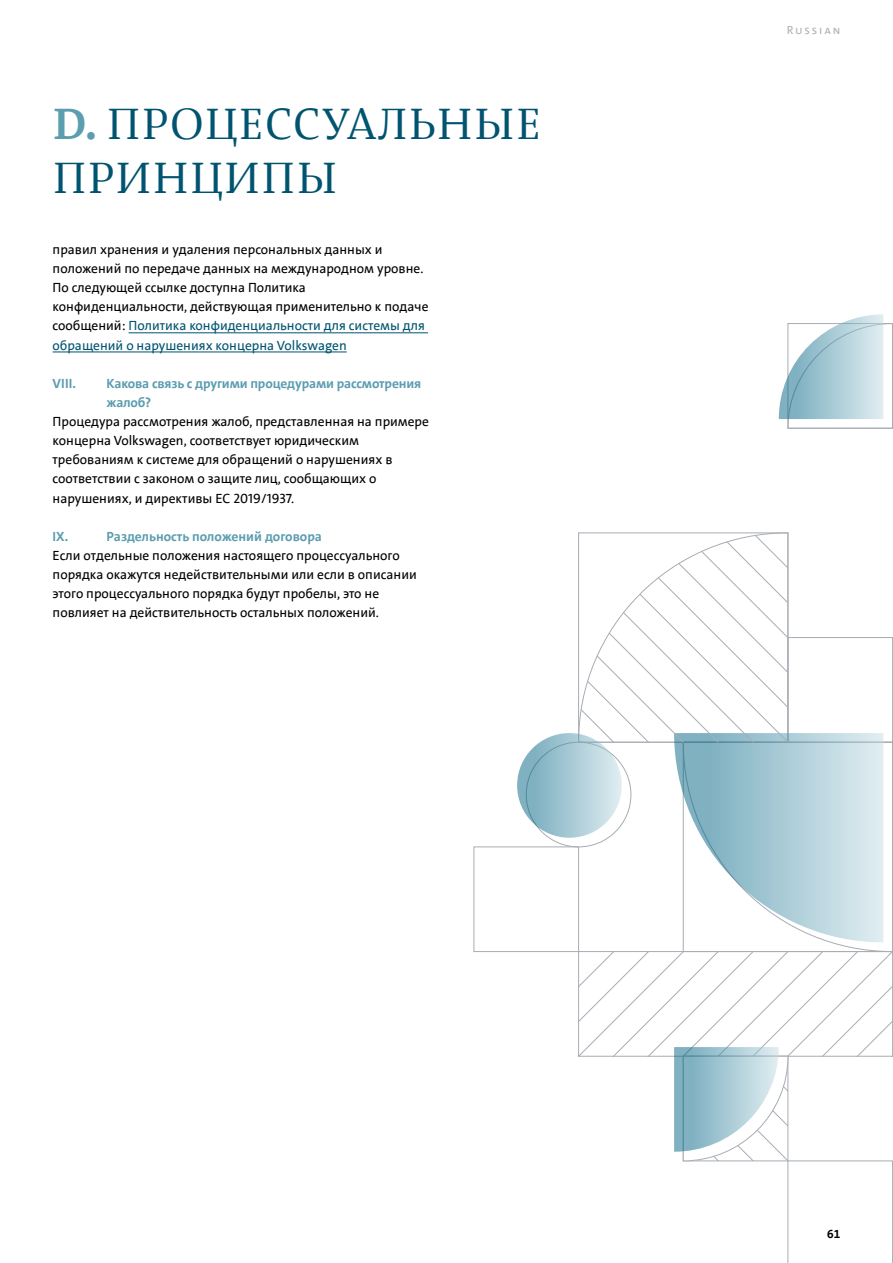
<style>
.page{position:relative;width:893px;height:1263px;background:#fff}
.page>*{position:absolute;margin:0;border:0;box-sizing:border-box;transform-origin:0 0}
.t1{font:45px/54px "VWAG The Antiqua";letter-spacing:.04em;color:#005470}
.t2{font:13.5px/19.2px "VWAG The Sans";color:#000}
.t3{font:700 13.5px/19.2px "VWAG The Sans";letter-spacing:-.01em;color:#5c9db0}
.t4{font:12px "VWAG The Sans";letter-spacing:.15em;color:#b3b2b2}
.t5{font:700 12px "VWAG The Sans";color:#000}
.s1{font-weight:700;color:#5c9db0}
.s2{color:#005470}
</style>
<div class="page">
<div style="left:473px;top:846px;width:106px;height:106px;border:1px solid #a8adb3"></div>
<svg style="left:517px;top:733px;width:105px;height:105px;background:#94bdcb"></svg>
<svg style="left:779px;top:314px;width:114px;height:115px"></svg>
<svg style="left:578px;top:532px;width:315px;height:731px"></svg>
<hr style="left:129px;top:332px;width:299px;height:1px;background:#005470">
<hr style="left:53px;top:351px;width:294px;height:1px;background:#005470">
<h1 class="t1" style="left:54px;top:97px;width:489px"><span class="s1">D.</span> ПРОЦЕССУАЛЬНЫЕ<br>ПРИНЦИПЫ</h1>
<p class="t2" style="left:53px;top:240px;width:377px">правил хранения и удаления персональных данных и положений по передаче данных на международном уровне.<br>По следующей ссылке доступна Политика конфиденциальности, действующая применительно к подаче сообщений: <span class="s2">Политика конфиденциальности для системы для обращений о нарушениях концерна Volkswagen</span></p>
<p class="t3" style="left:53px;top:374px;width:25px">VIII.</p>
<p class="t3" style="left:107px;top:374px;width:316px">Какова связь с другими процедурами рассмотрения жалоб?</p>
<p class="t2" style="left:53px;top:412px;width:378px">Процедура рассмотрения жалоб, представленная на примере концерна Volkswagen, соответствует юридическим требованиям к системе для обращений о нарушениях в соответствии с законом о защите лиц, сообщающих о нарушениях, и директивы ЕС 2019/1937.</p>
<p class="t3" style="left:53px;top:527px;width:17px">IX.</p>
<p class="t3" style="left:107px;top:527px;width:217px">Раздельность положений договора</p>
<p class="t2" style="left:53px;top:546px;width:366px">Если отдельные положения настоящего процессуального порядка окажутся недействительными или если в описании этого процессуального порядка будут пробелы, это не повлияет на действительность остальных положений.</p>
<p class="t4" style="left:787px;top:23px;width:55px">Russian</p>
<p class="t5" style="left:827px;top:1226px;width:15px">61</p>
</div>
